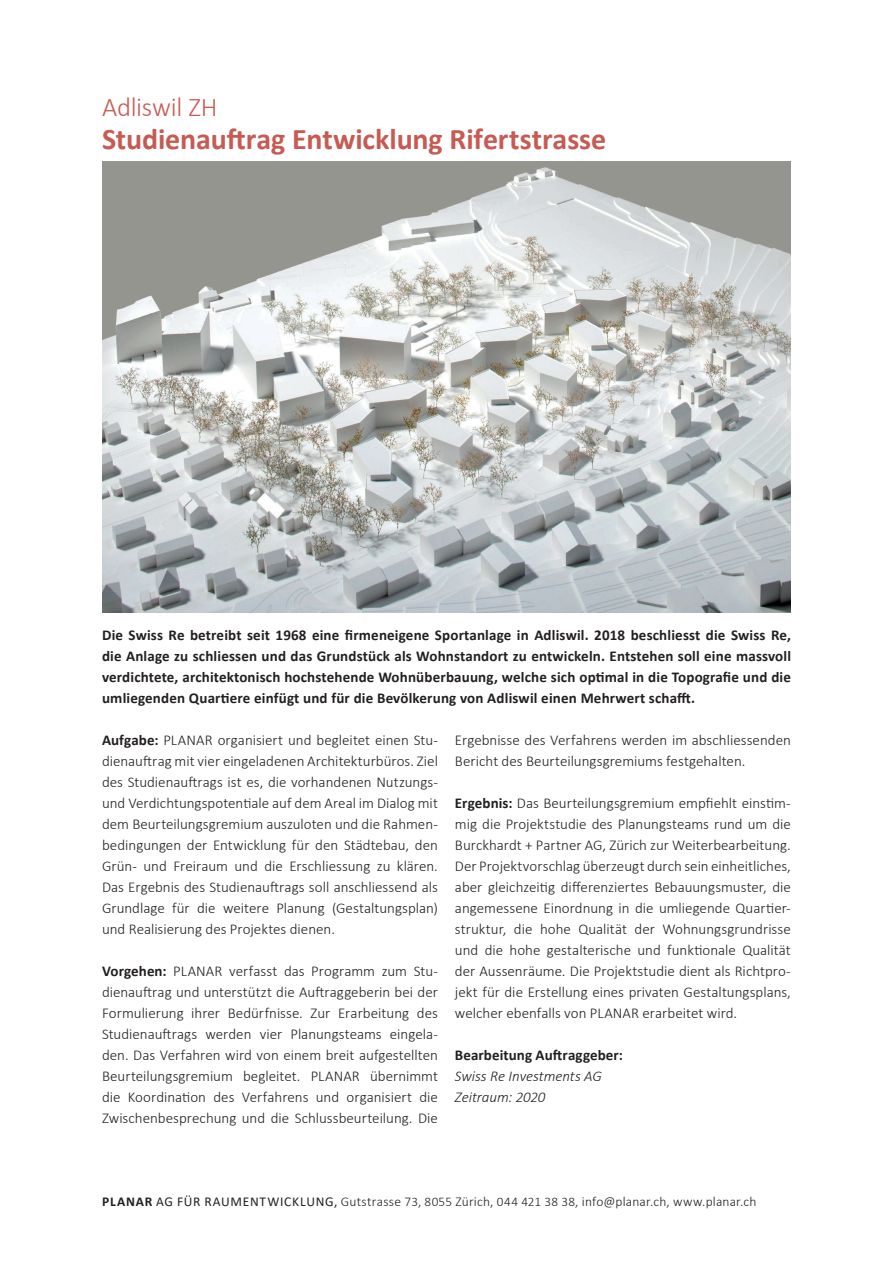
<style>
.page{position:relative;width:893px;height:1263px;background:#fff}
.page>*{position:absolute;margin:0;border:0;box-sizing:border-box;transform-origin:0 0}
.t1{font:700 30px "Calibri";letter-spacing:-.005em;color:#c65b53}
.t2{font:300 27px "Calibri";letter-spacing:-.01em;color:#c65b53}
.t3{font:300 15px/21px "Calibri";color:#231f20;text-align:justify}
.t4{font:700 15px/21px "Calibri";letter-spacing:.01em;color:#231f20;text-align:justify}
.t5{font:italic 300 15px/21px "Calibri";letter-spacing:-.005em;color:#231f20}
.t6{font:300 13.5px "Calibri";letter-spacing:.015em;color:#231f20}
.s1{font-weight:700}
.s2{font-weight:400}
.s3{font-size:13.2px}
</style>
<div class="page">
<img style="left:102px;top:162px;width:689px;height:450px">
<h2 class="t2" style="left:102px;top:90px;width:117px">Adliswil ZH</h2>
<h1 class="t1" style="left:102px;top:118px;width:506px">Studienauftrag Entwicklung Rifertstrasse</h1>
<p class="t4" style="left:102px;top:624px;width:690px">Die Swiss Re betreibt seit 1968 eine firmeneigene Sportanlage in Adliswil. 2018 beschliesst die Swiss Re, die Anlage zu schliessen und das Grundstück als Wohnstandort zu entwickeln. Entstehen soll eine massvoll verdichtete, architektonisch hochstehende Wohnüberbauung, welche sich optimal in die Topografie und die umliegenden Quartiere einfügt und für die Bevölkerung von Adliswil einen Mehrwert schafft.</p>
<p class="t3" style="left:102px;top:729px;width:337px"><span class="s1">Aufgabe:</span> PLANAR organisiert und begleitet einen Stu&shy;dienauftrag mit vier eingeladenen Architekturbüros. Ziel des Studienauftrags ist es, die vorhandenen Nutzungs&shy;und Verdichtungspotentiale auf dem Areal im Dialog mit dem Beurteilungsgremium auszuloten und die Rahmen&shy;bedingungen der Entwicklung für den Städtebau, den Grün- und Freiraum und die Erschliessung zu klären.<br>Das Ergebnis des Studienauftrags soll anschliessend als Grundlage für die weitere Planung (Gestaltungsplan) und Realisierung des Projektes dienen.</p>
<p class="t3" style="left:102px;top:960px;width:337px"><span class="s1">Vorgehen:</span> PLANAR verfasst das Programm zum Stu&shy;dienauftrag und unterstützt die Auftraggeberin bei der Formulierung ihrer Bedürfnisse. Zur Erarbeitung des Studienauftrags werden vier Planungsteams eingela&shy;den. Das Verfahren wird von einem breit aufgestellten Beurteilungsgremium begleitet. PLANAR übernimmt die Koordination des Verfahrens und organisiert die Zwischenbesprechung und die Schlussbeurteilung. Die</p>
<p class="t3" style="left:455px;top:729px;width:337px">Ergebnisse des Verfahrens werden im abschliessenden<br>Bericht des Beurteilungsgremiums festgehalten.</p>
<p class="t3" style="left:455px;top:792px;width:337px"><span class="s1">Ergebnis:</span> Das Beurteilungsgremium empfiehlt einstim&shy;mig die Projektstudie des Planungsteams rund um die Burckhardt + Partner AG, Zürich zur Weiterbearbeitung.<br>Der Projektvorschlag überzeugt durch sein einheitliches, aber gleichzeitig differenziertes Bebauungsmuster, die angemessene Einordnung in die umliegende Quartier&shy;struktur, die hohe Qualität der Wohnungsgrundrisse und die hohe gestalterische und funktionale Qualität der Aussenräume. Die Projektstudie dient als Richtpro&shy;jekt für die Erstellung eines privaten Gestaltungsplans, welcher ebenfalls von PLANAR erarbeitet wird.</p>
<p class="t4" style="left:455px;top:1044px;width:170px">Bearbeitung Auftraggeber:</p>
<p class="t5" style="left:455px;top:1065px;width:148px">Swiss Re Investments AG<br>Zeitraum: 2020</p>
<p class="t6" style="left:102px;top:1193px;width:656px"><span class="s1">PLANAR</span> <span class="s2">AG FÜR RAUMENTWICKLUNG,</span> Gutstrasse <span class="s3">73</span>, <span class="s3">8055</span> Zürich, <span class="s3">044 421 38 38</span>, info@planar.ch, www.planar.ch</p>
</div>
